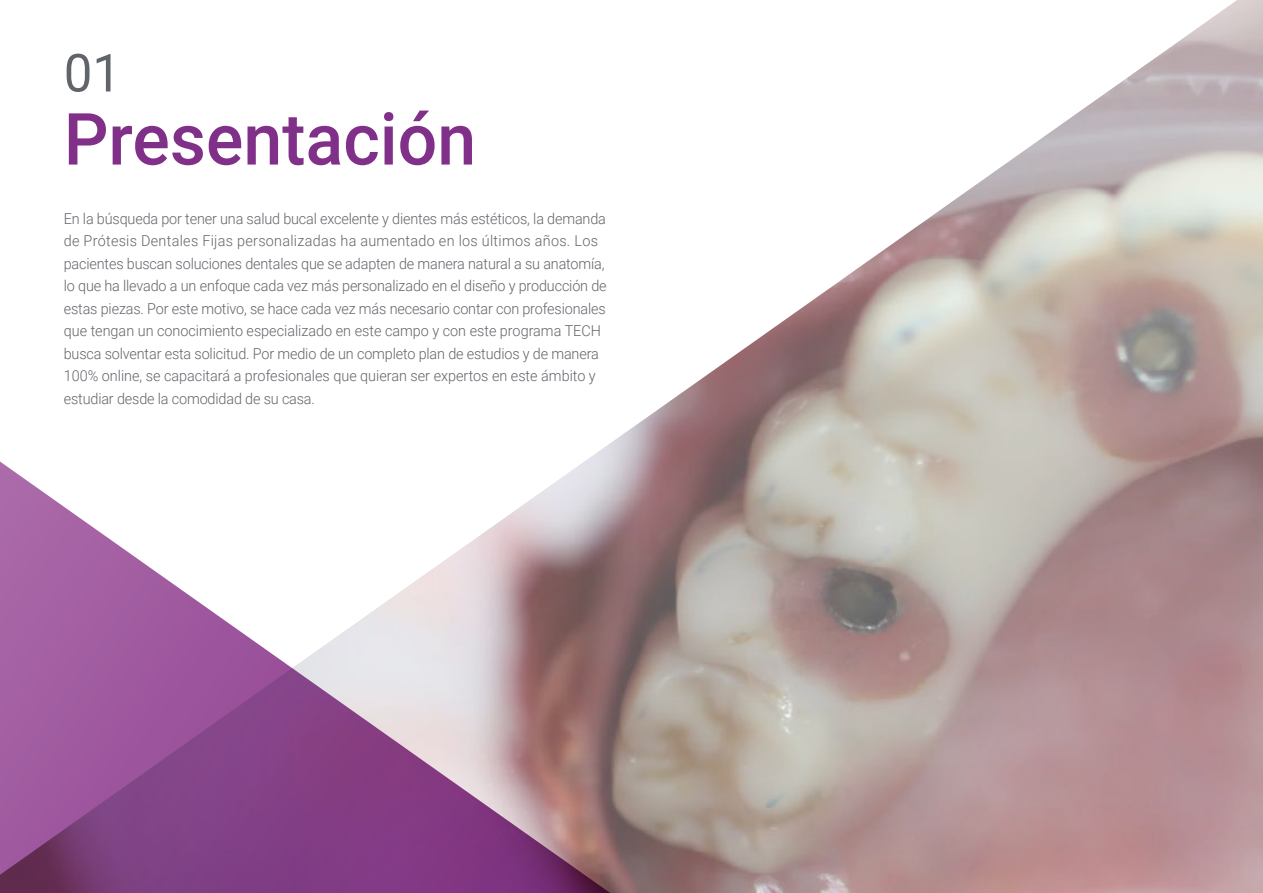
<style>
.page{position:relative;width:1263px;height:893px;background:#fff}
.page>*{position:absolute;margin:0;border:0;box-sizing:border-box;transform-origin:0 0}
.t1{font:500 72px "Roboto";color:#813089}
.t2{font:52.5px "Roboto";color:#61646a}
.t3{font:300 15px/22.5px "Roboto";letter-spacing:-.01em;color:#61646a;scale:.96 1}
</style>
<div class="page">
<img style="left:607px;top:0;width:656px;height:893px">
<svg style="left:0;top:446px;width:640px;height:447px"></svg>
<h2 class="t2" style="left:64px;top:36px;width:59px">01</h2>
<h1 class="t1" style="left:64px;top:89px;width:414px">Presentación</h1>
<p class="t3" style="left:64px;top:207px;width:567px">En la búsqueda por tener una salud bucal excelente y dientes más estéticos, la demanda de Prótesis Dentales Fijas personalizadas ha aumentado en los últimos años. Los pacientes buscan soluciones dentales que se adapten de manera natural a su anatomía, lo que ha llevado a un enfoque cada vez más personalizado en el diseño y producción de estas piezas. Por este motivo, se hace cada vez más necesario contar con profesionales que tengan un conocimiento especializado en este campo y con este programa TECH busca solventar esta solicitud. Por medio de un completo plan de estudios y de manera 100% online, se capacitará a profesionales que quieran ser expertos en este ámbito y estudiar desde la comodidad de su casa.</p>
</div>
